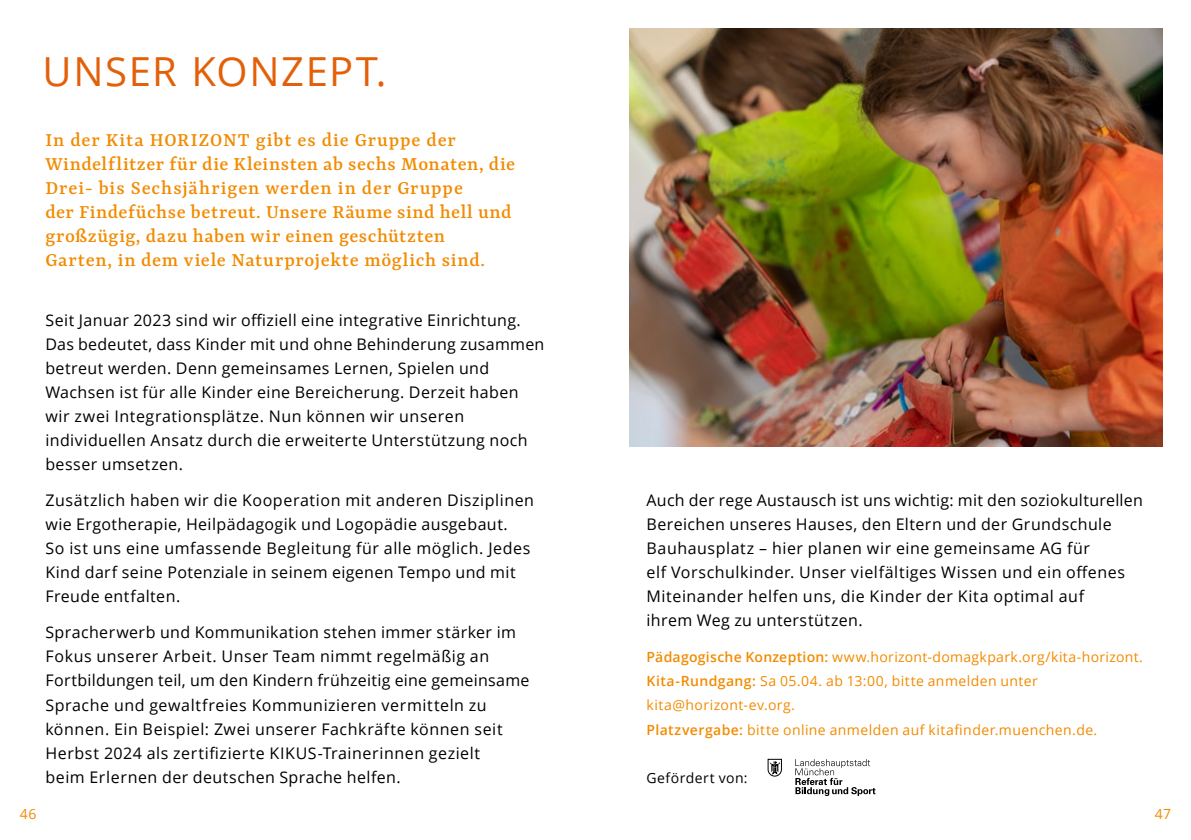
<style>
.page{position:relative;width:1191px;height:840px;background:#fff}
.page>*{position:absolute;margin:0;border:0;box-sizing:border-box;transform-origin:0 0}
.t1{font:40px "Open Sans";letter-spacing:.04em;color:#e3600a}
.t2{font:500 21px/24px "Yrsa";letter-spacing:.035em;color:#f28b00}
.t3{font:16px/24px "Open Sans";letter-spacing:.03em;color:#000}
.t4{font:14px/24px "Open Sans";letter-spacing:.03em;color:#f28b00}
.t5{font:14px "Open Sans";letter-spacing:.03em;color:#000}
.s1{font-weight:600}
</style>
<div class="page">
<img style="left:629px;top:28px;width:533px;height:418px">
<svg style="left:767px;top:758px;width:15px;height:18px"></svg>
<svg style="left:795px;top:759px;width:80px;height:36px"></svg>
<h1 class="t1" style="left:43px;top:44px;width:345px">UNSER KONZEPT.</h1>
<p class="t2" style="left:45px;top:127px;width:471px">In der Kita HORIZONT gibt es die Gruppe der Windelflitzer für die Kleinsten ab sechs Monaten, die Drei- bis Sechsjährigen werden in der Gruppe<br>der Findefüchse betreut. Unsere Räume sind hell und großzügig, dazu haben wir einen geschützten Garten, in dem viele Naturprojekte möglich sind.</p>
<p class="t3" style="left:45px;top:307px;width:500px">Seit Januar 2023 sind wir offiziell eine integrative Einrichtung.<br>Das bedeutet, dass Kinder mit und ohne Behinderung zusammen betreut werden. Denn gemeinsames Lernen, Spielen und Wachsen ist für alle Kinder eine Bereicherung. Derzeit haben wir zwei Integrationsplätze. Nun können wir unseren individuellen Ansatz durch die erweiterte Unterstützung noch besser umsetzen.</p>
<p class="t3" style="left:45px;top:487px;width:490px">Zusätzlich haben wir die Kooperation mit anderen Disziplinen wie Ergotherapie, Heilpädagogik und Logopädie ausgebaut.<br>So ist uns eine umfassende Begleitung für alle möglich. Jedes Kind darf seine Potenziale in seinem eigenen Tempo und mit Freude entfalten.</p>
<p class="t3" style="left:45px;top:619px;width:485px">Spracherwerb und Kommunikation stehen immer stärker im Fokus unserer Arbeit. Unser Team nimmt regelmäßig an Fortbildungen teil, um den Kindern frühzeitig eine gemeinsame Sprache und gewaltfreies Kommunizieren vermitteln zu können. Ein Beispiel: Zwei unserer Fachkräfte können seit Herbst 2024 als zertifizierte KIKUS-Trainerinnen gezielt<br>beim Erlernen der deutschen Sprache helfen.</p>
<p class="t3" style="left:646px;top:487px;width:498px">Auch der rege Austausch ist uns wichtig: mit den soziokulturellen Bereichen unseres Hauses, den Eltern und der Grundschule Bauhausplatz – hier planen wir eine gemeinsame AG für<br>elf Vorschulkinder. Unser vielfältiges Wissen und ein offenes Miteinander helfen uns, die Kinder der Kita optimal auf<br>ihrem Weg zu unterstützen.</p>
<p class="t4" style="left:646px;top:644px;width:498px"><span class="s1">Pädagogische Konzeption:</span> www.horizont-domagkpark.org/kita-horizont.<br><span class="s1">Kita-Rundgang:</span> Sa 05.04. ab 13:00, bitte anmelden unter kita@horizont-ev.org.<br><span class="s1">Platzvergabe:</span> bitte online anmelden auf kitafinder.muenchen.de.</p>
<p class="t5" style="left:646px;top:767px;width:103px">Gefördert von:</p>
<p class="t4" style="left:20px;top:800px;width:18px">46</p>
<p class="t4" style="left:1155px;top:800px;width:18px">47</p>
</div>
